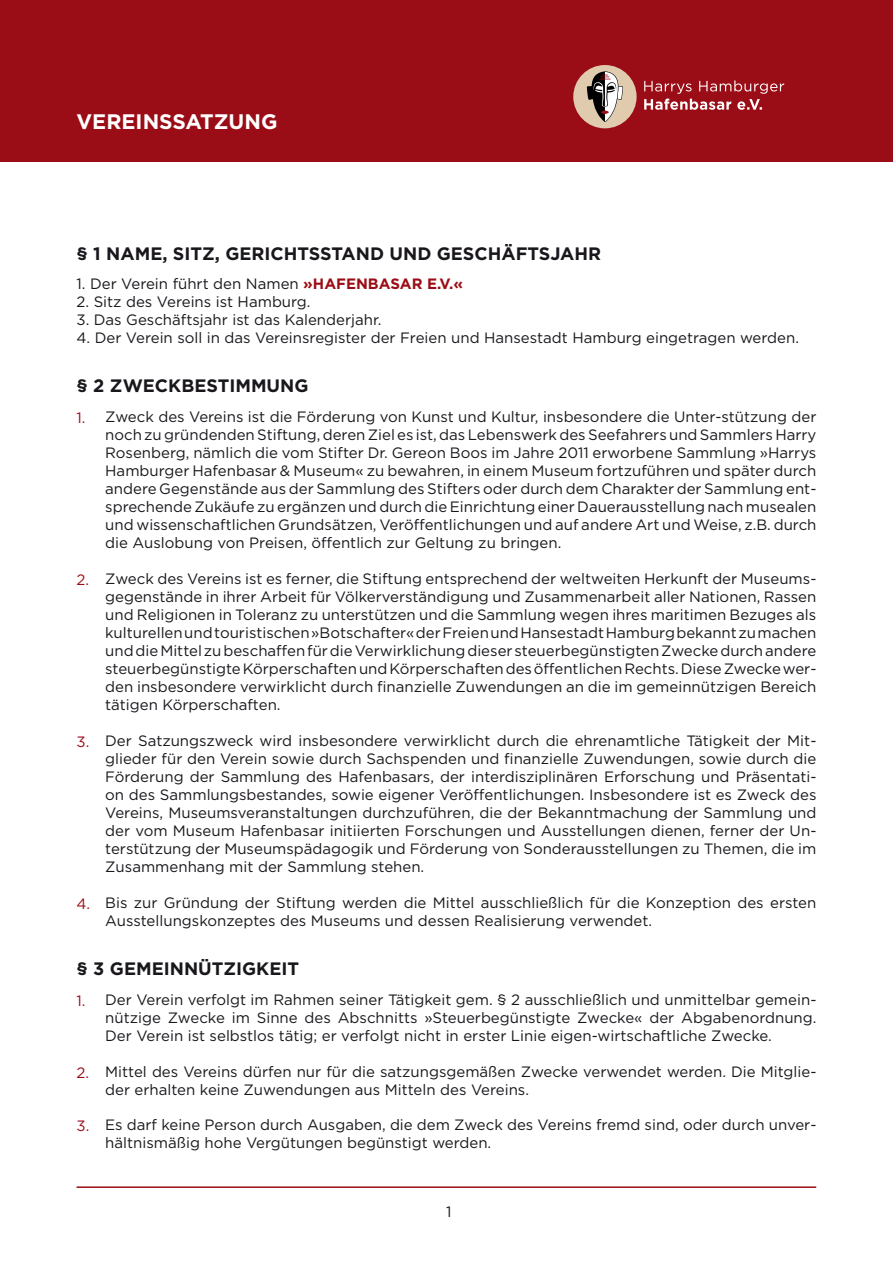
<style>
.page{position:relative;width:893px;height:1263px;background:#fff}
.page>*{position:absolute;margin:0;border:0;box-sizing:border-box;transform-origin:0 0}
.t1{font:700 21px "Gotham";color:#fff}
.t2{font:700 18px "Gotham";color:#1a171c}
.t3{font:15px/18px "Gotham";color:#1a171c;text-align:justify}
.t4{font:15px "Gotham";color:#9b0d16}
.s1{font-weight:700;color:#9b0d16}
</style>
<div class="page">
<div style="left:0;top:0;width:893px;height:162px;background:#9b0d16"></div>
<div style="left:573px;top:65px;width:64px;height:63px;background:#e0cbaf;border-radius:50%"></div>
<svg style="left:587px;top:71px;width:36px;height:51px"></svg>
<hr style="left:77px;top:1186px;width:739px;height:2px;background:#9b0d16">
<svg style="left:644px;top:80px;width:140px;height:30px"></svg>
<p class="t1" style="left:77px;top:109px;width:202px">VEREINSSATZUNG</p>
<p class="t2" style="left:77px;top:243px;width:526px">§ 1 NAME, SITZ, GERICHTSSTAND UND GESCHÄFTSJAHR</p>
<p class="t3" style="left:77px;top:274px;width:388px">1. Der Verein führt den Namen <span class="s1">»HAFENBASAR E.V.«</span></p>
<p class="t3" style="left:77px;top:292px;width:236px">2. Sitz des Vereins ist Hamburg.</p>
<p class="t3" style="left:77px;top:310px;width:306px">3. Das Geschäftsjahr ist das Kalenderjahr.</p>
<p class="t3" style="left:77px;top:328px;width:724px">4. Der Verein soll in das Vereinsregister der Freien und Hansestadt Hamburg eingetragen werden.</p>
<p class="t2" style="left:77px;top:375px;width:234px">§ 2 ZWECKBESTIMMUNG</p>
<p class="t4" style="left:77px;top:408px;width:11px">1.</p>
<p class="t4" style="left:77px;top:570px;width:14px">2.</p>
<p class="t4" style="left:77px;top:732px;width:14px">3.</p>
<p class="t4" style="left:77px;top:893px;width:15px">4.</p>
<p class="t3" style="left:105px;top:407px;width:713px">Zweck des Vereins ist die Förderung von Kunst und Kultur, insbesondere die Unter-stützung der noch zu gründenden Stiftung, deren Ziel es ist, das Lebenswerk des Seefahrers und Sammlers Harry Rosenberg, nämlich die vom Stifter Dr. Gereon Boos im Jahre 2011 erworbene Sammlung »Harrys Hamburger Hafenbasar &amp; Museum« zu bewahren, in einem Museum fortzuführen und später durch andere Gegenstände aus der Sammlung des Stifters oder durch dem Charakter der Sammlung ent&shy;sprechende Zukäufe zu ergänzen und durch die Einrichtung einer Dauerausstellung nach musealen und wissenschaftlichen Grundsätzen, Veröffentlichungen und auf andere Art und Weise, z.B. durch die Auslobung von Preisen, öffentlich zur Geltung zu bringen.</p>
<p class="t3" style="left:105px;top:570px;width:713px">Zweck des Vereins ist es ferner, die Stiftung entsprechend der weltweiten Herkunft der Museums&shy;gegenstände in ihrer Arbeit für Völkerverständigung und Zusammenarbeit aller Nationen, Rassen und Religionen in Toleranz zu unterstützen und die Sammlung wegen ihres maritimen Bezuges als kulturellen und touristischen »Botschafter« der Freien und Hansestadt Hamburg bekannt zu machen und die Mittel zu beschaffen für die Verwirklichung dieser steuerbegünstigten Zwecke durch andere steuerbegünstigte Körperschaften und Körperschaften des öffentlichen Rechts. Diese Zwecke wer&shy;den insbesondere verwirklicht durch finanzielle Zuwendungen an die im gemeinnützigen Bereich tätigen Körperschaften.</p>
<p class="t3" style="left:105px;top:731px;width:713px">Der Satzungszweck wird insbesondere verwirklicht durch die ehrenamtliche Tätigkeit der Mit&shy;glieder für den Verein sowie durch Sachspenden und finanzielle Zuwendungen, sowie durch die Förderung der Sammlung des Hafenbasars, der interdisziplinären Erforschung und Präsentati&shy;on des Sammlungsbestandes, sowie eigener Veröffentlichungen. Insbesondere ist es Zweck des Vereins, Museumsveranstaltungen durchzuführen, die der Bekanntmachung der Sammlung und der vom Museum Hafenbasar initiierten Forschungen und Ausstellungen dienen, ferner der Un&shy;terstützung der Museumspädagogik und Förderung von Sonderausstellungen zu Themen, die im Zusammenhang mit der Sammlung stehen.</p>
<p class="t3" style="left:105px;top:893px;width:713px">Bis zur Gründung der Stiftung werden die Mittel ausschließlich für die Konzeption des ersten<br>Ausstellungskonzeptes des Museums und dessen Realisierung verwendet.</p>
<p class="t2" style="left:77px;top:958px;width:224px">§ 3 GEMEINNÜTZIGKEIT</p>
<p class="t4" style="left:77px;top:991px;width:11px">1.</p>
<p class="t4" style="left:77px;top:1063px;width:14px">2.</p>
<p class="t4" style="left:77px;top:1116px;width:14px">3.</p>
<p class="t3" style="left:105px;top:990px;width:713px">Der Verein verfolgt im Rahmen seiner Tätigkeit gem. § 2 ausschließlich und unmittelbar gemein&shy;nützige Zwecke im Sinne des Abschnitts »Steuerbegünstigte Zwecke« der Abgabenordnung.<br>Der Verein ist selbstlos tätig; er verfolgt nicht in erster Linie eigen-wirtschaftliche Zwecke.</p>
<p class="t3" style="left:105px;top:1062px;width:713px">Mittel des Vereins dürfen nur für die satzungsgemäßen Zwecke verwendet werden. Die Mitglie&shy;der erhalten keine Zuwendungen aus Mitteln des Vereins.</p>
<p class="t3" style="left:105px;top:1115px;width:713px">Es darf keine Person durch Ausgaben, die dem Zweck des Vereins fremd sind, oder durch unver&shy;hältnismäßig hohe Vergütungen begünstigt werden.</p>
<p class="t3" style="left:446px;top:1202px;width:7px">1</p>
</div>
